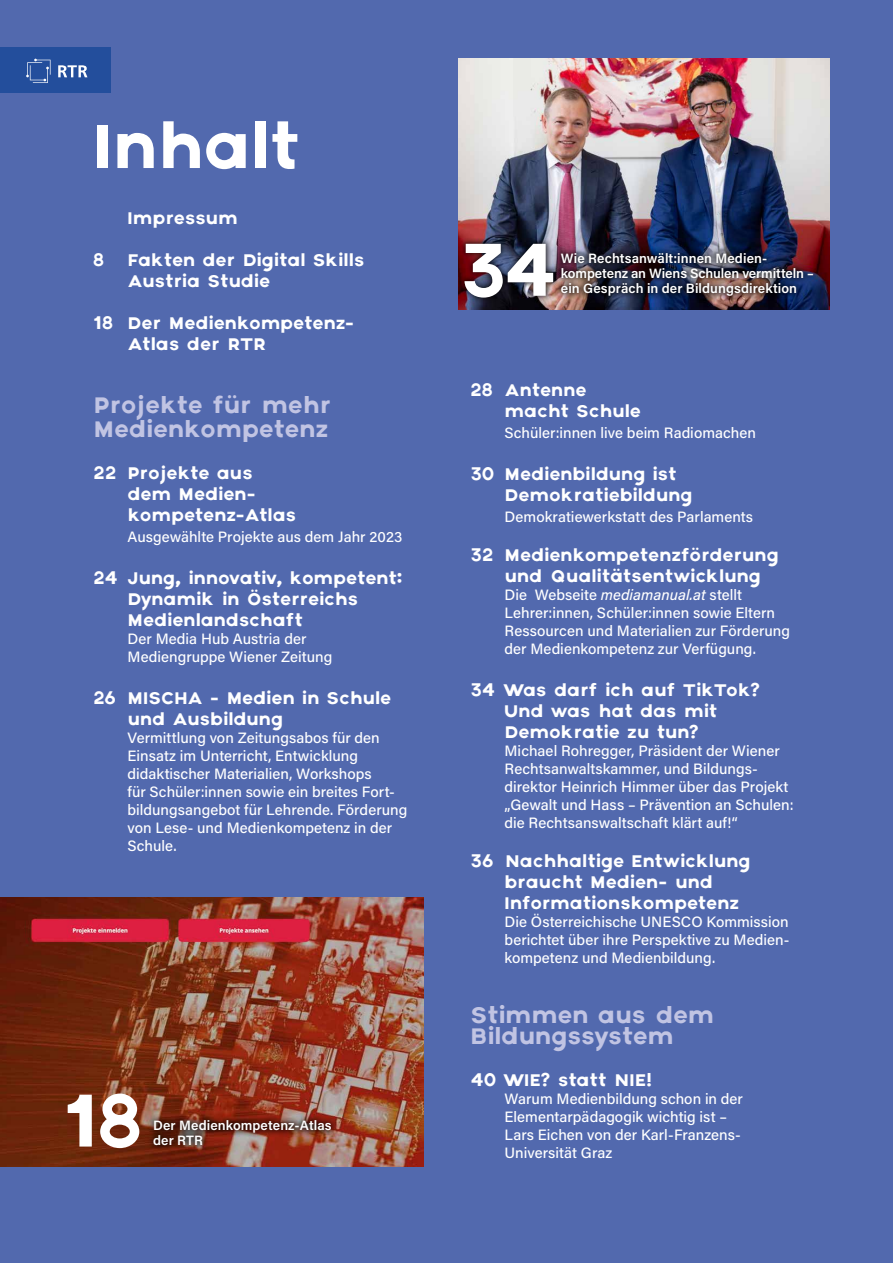
<style>
.page{position:relative;width:893px;height:1263px;background:#5269ae}
.page>*{position:absolute;margin:0;border:0;box-sizing:border-box;transform-origin:0 0}
.t1{font:73.5px "Axis";color:#fff}
.t2{font:66px "Axis";color:#fff}
.t3{font:24px/24px "Axis";letter-spacing:.005em;color:#c1c4e3}
.t4{font:18px/21px "Axis";letter-spacing:.01em;color:#fff}
.t5{font:500 15px/18px "Acumin Pro";letter-spacing:.005em;color:#fff}
.t6{font:600 13.5px/15px "Acumin Pro";letter-spacing:.005em;color:#fff}
.s1{font-style:italic}
</style>
<div class="page">
<div style="left:0;top:48px;width:111px;height:45px;background:#234e9c"></div>
<svg style="left:26px;top:59px;width:23px;height:22px"></svg>
<svg style="left:58px;top:65px;width:29px;height:12px"></svg>
<img style="left:0;top:897px;width:423px;height:269px">
<img style="left:459px;top:58px;width:370px;height:251px">
<div style="left:146px;top:1113px;width:193px;height:40px;background:#000;opacity:.75"></div>
<div style="left:554px;top:246px;width:266px;height:57px;background:#000;opacity:.75"></div>
<div style="left:458px;top:237px;width:102px;height:67px;background:#000;opacity:.75"></div>
<h2 class="t2" style="left:94px;top:107px;width:207px">Inhalt</h2>
<p class="t4" style="left:128px;top:208px;width:111px">Impressum</p>
<p class="t4" style="left:94px;top:250px;width:12px">8</p>
<p class="t4" style="left:128px;top:250px;width:238px">Fakten der Digital Skills<br>Austria Studie</p>
<p class="t4" style="left:128px;top:313px;width:228px;text-indent:-34px">18 Der Medienkompetenz-<br>Atlas der RTR</p>
<h3 class="t3" style="left:94px;top:393px;width:239px">Projekte für mehr<br>Medienkompetenz</h3>
<p class="t4" style="left:128px;top:463px;width:170px;text-indent:-34px">22 Projekte aus dem Medien&shy;kompetenz-Atlas</p>
<p class="t5" style="left:128px;top:527px;width:276px">Ausgewählte Projekte aus dem Jahr 2023</p>
<p class="t4" style="left:128px;top:568px;width:276px;text-indent:-34px">24 Jung, innovativ, kompetent:<br>Dynamik in Österreichs<br>Medienlandschaft</p>
<p class="t5" style="left:128px;top:629px;width:206px">Der Media Hub Austria der<br>Mediengruppe Wiener Zeitung</p>
<p class="t4" style="left:128px;top:688px;width:265px;text-indent:-34px">26 MISCHA - Medien in Schule und Ausbildung</p>
<p class="t5" style="left:128px;top:728px;width:281px">Vermittlung von Zeitungsabos für den Einsatz im Unterricht, Entwicklung didaktischer Materialien, Workshops<br>für Schüler:innen sowie ein breites Fort&shy;bildungsangebot für Lehrende. Förderung von Lese- und Medienkompetenz in der Schule.</p>
<h1 class="t1" style="left:64px;top:1079px;width:79px">18</h1>
<p class="t6" style="left:153px;top:1117px;width:180px">Der Medienkompetenz-Atlas der RTR</p>
<h1 class="t1" style="left:460px;top:228px;width:99px">34</h1>
<p class="t6" style="left:561px;top:250px;width:254px">Wie Rechtsanwält:innen Medien&shy;kompetenz an Wiens Schulen vermitteln –</p>
<p class="t6" style="left:561px;top:280px;width:238px">ein Gespräch in der Bildungsdirektion</p>
<p class="t4" style="left:505px;top:380px;width:138px;text-indent:-34px">28 Antenne macht Schule</p>
<p class="t5" style="left:505px;top:423px;width:253px">Schüler:innen live beim Radiomachen</p>
<p class="t4" style="left:505px;top:464px;width:189px;text-indent:-34px">30 Medienbildung ist<br>Demokratiebildung</p>
<p class="t5" style="left:505px;top:507px;width:250px">Demokratiewerkstatt des Parlaments</p>
<p class="t4" style="left:504px;top:545px;width:275px;text-indent:-34px">32 Medienkompetenzförderung und Qualitätsentwicklung</p>
<p class="t5" style="left:505px;top:585px;width:287px">Die Webseite <span class="s1">mediamanual.at</span> stellt Lehrer:innen, Schüler:innen sowie Eltern Ressourcen und Materialien zur Förderung der Medienkompetenz zur Verfügung.</p>
<p class="t4" style="left:505px;top:680px;width:257px;text-indent:-34px">34 Was darf ich auf TikTok?<br>Und was hat das mit<br>Demokratie zu tun?</p>
<p class="t5" style="left:505px;top:741px;width:290px">Michael Rohregger, Präsident der Wiener Rechtsanwaltskammer, und Bildungs&shy;direktor Heinrich Himmer über das Projekt „Gewalt und Hass – Prävention an Schulen: die Rechtsanswaltschaft klärt auf!“</p>
<p class="t4" style="left:505px;top:851px;width:247px;text-indent:-34px">36 Nachhaltige Entwicklung braucht Medien- und<br>Informationskompetenz</p>
<p class="t5" style="left:505px;top:912px;width:286px;text-align:justify">Die Österreichische UNESCO Kommission berichtet über ihre Perspektive zu Medien&shy;kompetenz und Medienbildung.</p>
<h3 class="t3" style="left:470px;top:1005px;width:244px;line-height:21px">Stimmen aus dem<br>Bildungssystem</h3>
<p class="t4" style="left:470px;top:1070px;width:183px">40 WIE? statt NIE!</p>
<p class="t5" style="left:505px;top:1089px;width:240px">Warum Medienbildung schon in der<br>Elementarpädagogik wichtig ist –<br>Lars Eichen von der Karl-Franzens-</p>
<p class="t5" style="left:505px;top:1143px;width:109px">Universität Graz</p>
</div>
